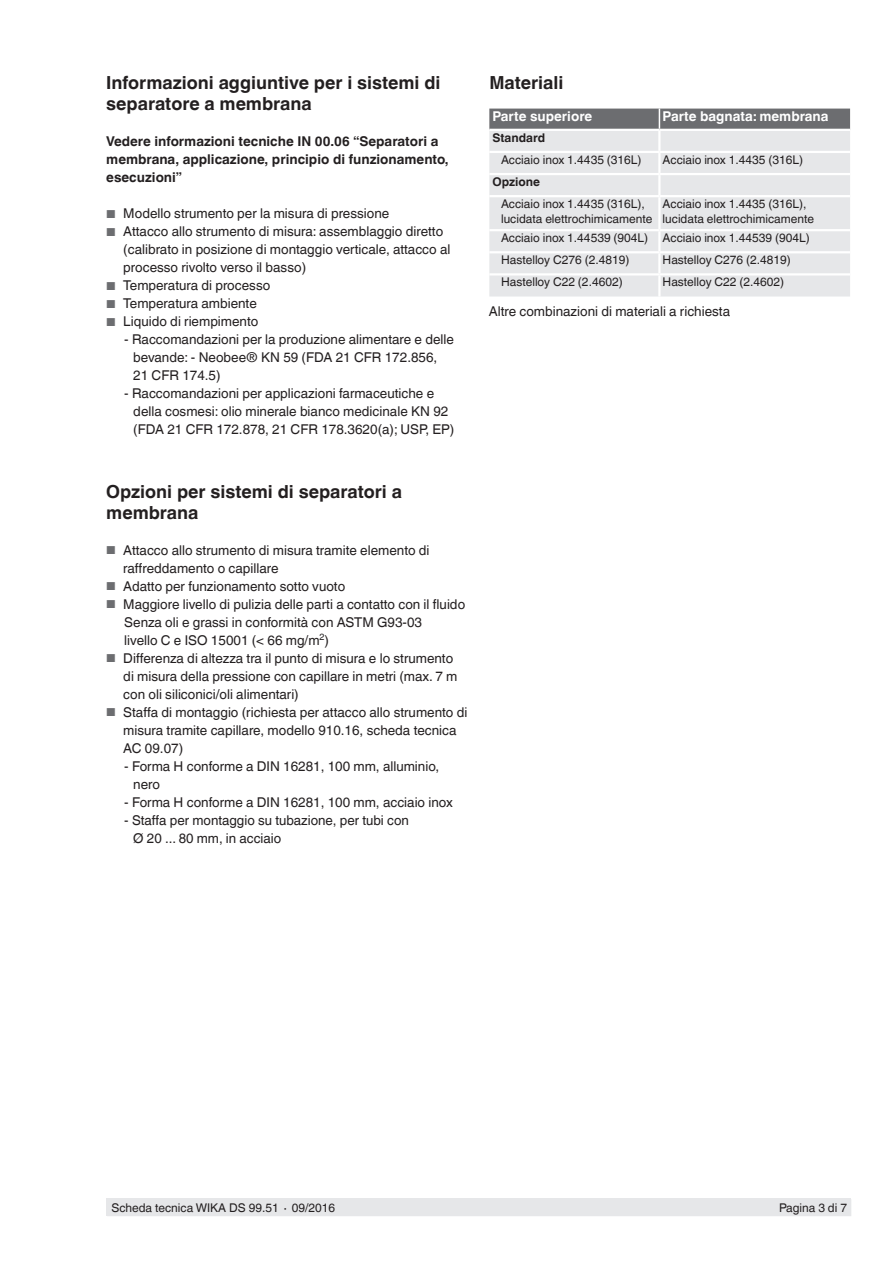
<style>
.page{position:relative;width:893px;height:1263px;background:#fff}
.page>*{position:absolute;margin:0;border:0;box-sizing:border-box;transform-origin:0 0}
.t1{font:700 18px/21px "Helvetica World";color:#231f20}
.t2{font:13.5px/18px "Helvetica World";color:#231f20}
.t3{font:700 13.5px/18px "Helvetica World";color:#231f20}
.t4{font:700 13.5px "Helvetica World";color:#fff}
.t5{font:12px/15px "Helvetica World";color:#231f20}
.t6{font:700 12px "Helvetica World";color:#231f20}
.s1{font-size:11.55px;color:#6c6d70}
</style>
<div class="page">
<div style="left:106px;top:1198px;width:744px;height:18px;background:#e6e7e9"></div>
<svg style="left:489px;top:109px;width:361px;height:187px;background:#dbdcde"></svg>
<hr style="left:659px;top:129px;width:191px;height:2px;background:#fff">
<h1 class="t1" style="left:106px;top:73px;width:336px">Informazioni aggiuntive per i sistemi di separatore a membrana</h1>
<p class="t3" style="left:106px;top:133px;width:344px">Vedere informazioni tecniche IN 00.06 “Separatori a membrana, applicazione, principio di funzionamento, esecuzioni”</p>
<p class="t2" style="left:106px;top:205px;width:285px"><span class="s1">■</span> Modello strumento per la misura di pressione</p>
<p class="t2" style="left:123px;top:223px;width:329px;text-indent:-17px"><span class="s1">■</span> Attacco allo strumento di misura: assemblaggio diretto (calibrato in posizione di montaggio verticale, attacco al processo rivolto verso il basso)</p>
<p class="t2" style="left:106px;top:277px;width:165px"><span class="s1">■</span> Temperatura di processo</p>
<p class="t2" style="left:106px;top:295px;width:152px"><span class="s1">■</span> Temperatura ambiente</p>
<p class="t2" style="left:106px;top:313px;width:154px"><span class="s1">■</span> Liquido di riempimento</p>
<p class="t2" style="left:133px;top:331px;width:322px;text-indent:-9px">- Raccomandazioni per la produzione alimentare e delle bevande: - Neobee® KN 59 (FDA 21 CFR 172.856,<br>21 CFR 174.5)</p>
<p class="t2" style="left:133px;top:385px;width:323px;text-indent:-9px">- Raccomandazioni per applicazioni farmaceutiche e della cosmesi: olio minerale bianco medicinale KN 92 (FDA 21 CFR 172.878, 21 CFR 178.3620(a); USP, EP)</p>
<h1 class="t1" style="left:106px;top:481px;width:297px">Opzioni per sistemi di separatori a membrana</h1>
<p class="t2" style="left:123px;top:541px;width:308px;text-indent:-17px"><span class="s1">■</span> Attacco allo strumento di misura tramite elemento di raffreddamento o capillare</p>
<p class="t2" style="left:106px;top:577px;width:240px"><span class="s1">■</span> Adatto per funzionamento sotto vuoto</p>
<p class="t2" style="left:124px;top:595px;width:342px;text-indent:-18px"><span class="s1">■</span> Maggiore livello di pulizia delle parti a contatto con il fluido<br>Senza oli e grassi in conformità con ASTM G93-03<br>livello C e ISO 15001 (&lt; 66 mg/m<sup>2</sup>)</p>
<p class="t2" style="left:123px;top:649px;width:336px;text-indent:-17px"><span class="s1">■</span> Differenza di altezza tra il punto di misura e lo strumento di misura della pressione con capillare in metri (max. 7 m con oli siliconici/oli alimentari)</p>
<p class="t2" style="left:123px;top:703px;width:346px;text-indent:-17px"><span class="s1">■</span> Staffa di montaggio (richiesta per attacco allo strumento di misura tramite capillare, modello 910.16, scheda tecnica<br>AC 09.07)</p>
<p class="t2" style="left:133px;top:757px;width:307px;text-indent:-9px">- Forma H conforme a DIN 16281, 100 mm, alluminio, nero</p>
<p class="t2" style="left:124px;top:793px;width:330px">- Forma H conforme a DIN 16281, 100 mm, acciaio inox</p>
<p class="t2" style="left:133px;top:811px;width:277px;text-indent:-9px">- Staffa per montaggio su tubazione, per tubi con<br>Ø 20 ... 80 mm, in acciaio</p>
<h1 class="t1" style="left:489px;top:73px;width:76px">Materiali</h1>
<p class="t4" style="left:492px;top:109px;width:101px">Parte superiore</p>
<p class="t4" style="left:663px;top:109px;width:167px">Parte bagnata: membrana</p>
<p class="t6" style="left:492px;top:130px;width:54px">Standard</p>
<p class="t5" style="left:501px;top:152px;width:142px">Acciaio inox 1.4435 (316L)</p>
<p class="t5" style="left:663px;top:152px;width:142px">Acciaio inox 1.4435 (316L)</p>
<p class="t6" style="left:492px;top:175px;width:49px">Opzione</p>
<p class="t5" style="left:501px;top:196px;width:153px">Acciaio inox 1.4435 (316L), lucidata elettrochimicamente</p>
<p class="t5" style="left:663px;top:196px;width:153px">Acciaio inox 1.4435 (316L), lucidata elettrochimicamente</p>
<p class="t5" style="left:501px;top:227px;width:310px;line-height:22px">Acciaio inox 1.44539 (904L) Acciaio inox 1.44539 (904L)<br>Hastelloy C276 (2.4819)</p>
<p class="t5" style="left:663px;top:252px;width:130px">Hastelloy C276 (2.4819)</p>
<p class="t5" style="left:501px;top:275px;width:123px">Hastelloy C22 (2.4602)</p>
<p class="t5" style="left:663px;top:275px;width:123px">Hastelloy C22 (2.4602)</p>
<p class="t2" style="left:489px;top:302px;width:243px">Altre combinazioni di materiali a richiesta</p>
<p class="t5" style="left:111px;top:1200px;width:225px">Scheda tecnica WIKA DS 99.51 ∙ 09/2016</p>
<p class="t5" style="left:779px;top:1200px;width:70px">Pagina 3 di 7</p>
</div>
